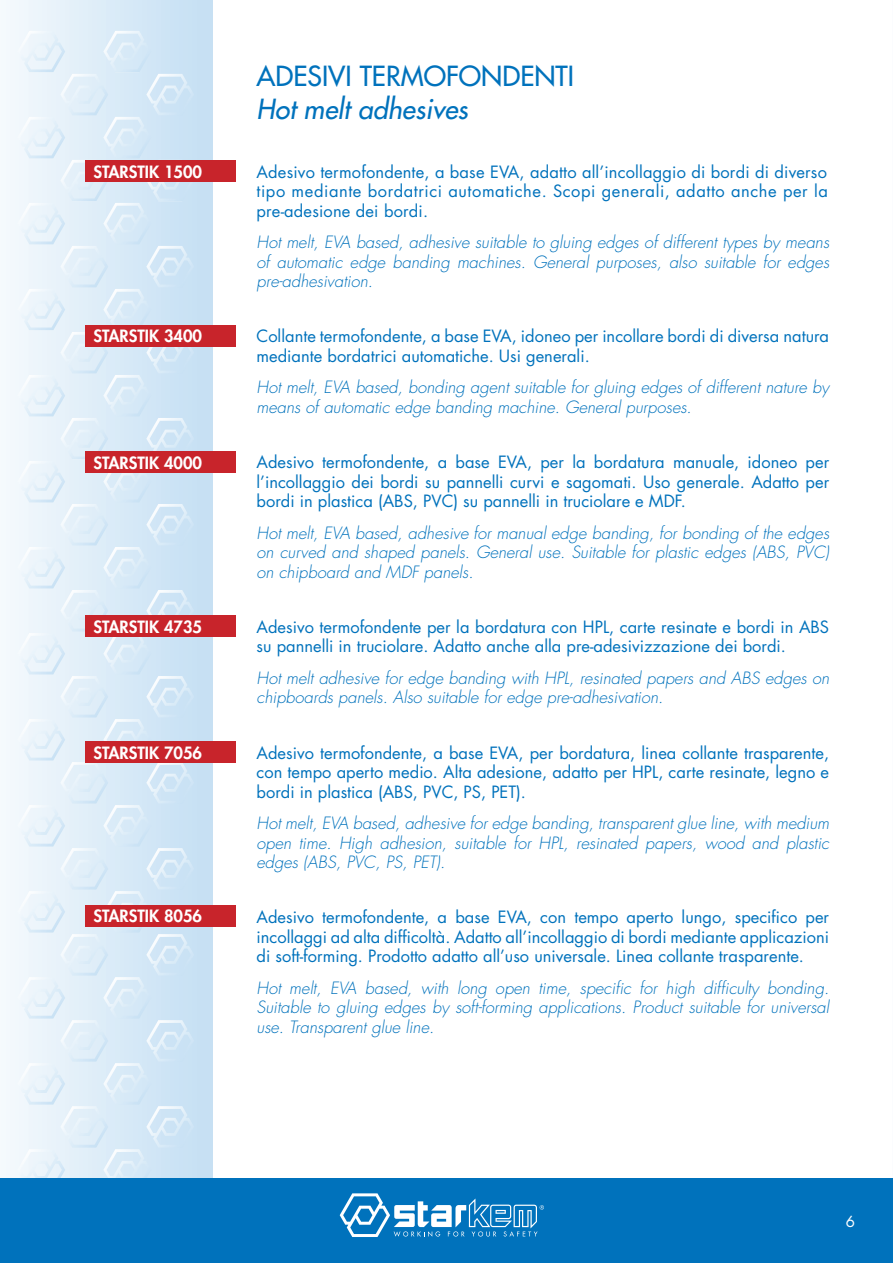
<style>
.page{position:relative;width:893px;height:1263px;background:#fff}
.page>*{position:absolute;margin:0;border:0;box-sizing:border-box;transform-origin:0 0}
.t1{font:500 27px "Futura Std";color:#0072bc}
.t2{font:italic 500 27px "Futura Std";color:#0072bc}
.t3{font:16.5px/19.5px "Futura Std";color:#0072bc;text-align:justify}
.t4{font:italic 300 16.5px/19.5px "Futura Std";color:#0072bc;text-align:justify}
.t5{font:800 16.5px "Futura Std";color:#fff}
.t6{font:15px "Futura Std";color:#fff}
</style>
<div class="page">
<hr style="left:892px;top:0;width:1px;height:1263px;background:#f8fafd">
<div style="left:0;top:0;width:25px;height:1263px;background:#f6fafd"></div>
<div style="left:15px;top:0;width:28px;height:1263px;background:#f2f8fc"></div>
<div style="left:29px;top:0;width:28px;height:1263px;background:#eef5fb"></div>
<div style="left:47px;top:0;width:28px;height:1263px;background:#eaf3fa"></div>
<div style="left:65px;top:0;width:28px;height:1263px;background:#e6f1f9"></div>
<div style="left:79px;top:0;width:28px;height:1263px;background:#e2eff9"></div>
<div style="left:97px;top:0;width:28px;height:1263px;background:#deedf8"></div>
<div style="left:111px;top:0;width:28px;height:1263px;background:#daebf8"></div>
<div style="left:129px;top:0;width:28px;height:1263px;background:#d6e9f7"></div>
<div style="left:147px;top:0;width:28px;height:1263px;background:#d2e6f6"></div>
<div style="left:161px;top:0;width:28px;height:1263px;background:#cee4f5"></div>
<div style="left:179px;top:0;width:28px;height:1263px;background:#cae2f5"></div>
<div style="left:197px;top:0;width:15px;height:1263px;background:#c7e0f3"></div>
<img style="left:25px;top:31px;width:40px;height:41px">
<img style="left:61px;top:74px;width:47px;height:41px">
<img style="left:103px;top:31px;width:44px;height:41px">
<img style="left:146px;top:74px;width:45px;height:41px">
<img style="left:25px;top:117px;width:40px;height:41px">
<img style="left:61px;top:160px;width:47px;height:41px">
<img style="left:103px;top:117px;width:44px;height:41px">
<img style="left:146px;top:160px;width:48px;height:40px">
<img style="left:25px;top:203px;width:40px;height:41px">
<img style="left:61px;top:246px;width:47px;height:41px">
<img style="left:103px;top:203px;width:44px;height:41px">
<img style="left:146px;top:246px;width:44px;height:41px">
<img style="left:25px;top:289px;width:40px;height:41px">
<img style="left:61px;top:332px;width:47px;height:41px">
<img style="left:103px;top:289px;width:44px;height:36px">
<img style="left:146px;top:346px;width:48px;height:27px">
<img style="left:25px;top:375px;width:40px;height:41px">
<img style="left:61px;top:418px;width:47px;height:41px">
<img style="left:103px;top:375px;width:44px;height:41px">
<img style="left:146px;top:418px;width:48px;height:34px">
<img style="left:25px;top:461px;width:40px;height:41px">
<img style="left:61px;top:504px;width:47px;height:41px">
<img style="left:103px;top:473px;width:44px;height:29px">
<img style="left:146px;top:504px;width:44px;height:41px">
<img style="left:25px;top:547px;width:40px;height:41px">
<img style="left:61px;top:590px;width:47px;height:41px">
<img style="left:103px;top:547px;width:43px;height:41px">
<img style="left:146px;top:590px;width:48px;height:26px">
<img style="left:25px;top:633px;width:40px;height:41px">
<img style="left:61px;top:676px;width:47px;height:41px">
<img style="left:104px;top:637px;width:43px;height:37px">
<img style="left:146px;top:676px;width:44px;height:41px">
<img style="left:25px;top:719px;width:40px;height:41px">
<img style="left:61px;top:762px;width:47px;height:41px">
<img style="left:103px;top:719px;width:48px;height:23px">
<img style="left:146px;top:763px;width:44px;height:40px">
<img style="left:25px;top:805px;width:40px;height:41px">
<img style="left:61px;top:848px;width:47px;height:41px">
<img style="left:104px;top:805px;width:42px;height:41px">
<img style="left:146px;top:848px;width:44px;height:41px">
<img style="left:24px;top:891px;width:41px;height:41px">
<img style="left:61px;top:934px;width:47px;height:41px">
<img style="left:108px;top:891px;width:34px;height:41px">
<img style="left:146px;top:934px;width:44px;height:41px">
<img style="left:24px;top:977px;width:41px;height:41px">
<img style="left:61px;top:1020px;width:47px;height:41px">
<img style="left:104px;top:977px;width:43px;height:41px">
<img style="left:146px;top:1020px;width:44px;height:41px">
<img style="left:25px;top:1063px;width:40px;height:41px">
<img style="left:61px;top:1106px;width:47px;height:41px">
<img style="left:104px;top:1063px;width:42px;height:41px">
<img style="left:146px;top:1106px;width:44px;height:41px">
<img style="left:17px;top:1149px;width:48px;height:30px">
<img style="left:103px;top:1149px;width:48px;height:30px">
<hr style="left:892px;top:1179px;width:1px;height:84px;background:#0072bc">
<div style="left:0;top:1179px;width:892px;height:84px;background:#0072bc"></div>
<svg style="left:340px;top:1193px;width:204px;height:44px"></svg>
<div style="left:85px;top:161px;width:150px;height:21px;background:#c8242b"></div>
<div style="left:85px;top:325px;width:150px;height:21px;background:#c8242b"></div>
<div style="left:85px;top:452px;width:150px;height:21px;background:#c8242b"></div>
<div style="left:85px;top:616px;width:150px;height:21px;background:#c8242b"></div>
<div style="left:85px;top:742px;width:150px;height:21px;background:#c8242b"></div>
<div style="left:85px;top:905px;width:150px;height:22px;background:#c8242b"></div>
<p class="t5" style="left:94px;top:161px;width:110px">STARSTIK 1500</p>
<p class="t5" style="left:94px;top:326px;width:110px">STARSTIK 3400</p>
<p class="t5" style="left:94px;top:452px;width:110px">STARSTIK 4000</p>
<p class="t5" style="left:94px;top:616px;width:110px">STARSTIK 4735</p>
<p class="t5" style="left:94px;top:742px;width:110px">STARSTIK 7056</p>
<p class="t5" style="left:94px;top:906px;width:110px">STARSTIK 8056</p>
<h1 class="t1" style="left:257px;top:59px;width:319px">ADESIVI TERMOFONDENTI</h1>
<h1 class="t2" style="left:257px;top:92px;width:213px">Hot melt adhesives</h1>
<p class="t3" style="left:257px;top:162px;width:573px">Adesivo termofondente, a base EVA, adatto all’incollaggio di bordi di diverso tipo mediante bordatrici automatiche. Scopi generali, adatto anche per la pre-adesione dei bordi.</p>
<p class="t4" style="left:257px;top:233px;width:574px">Hot melt, EVA based, adhesive suitable to gluing edges of different types by means of automatic edge banding machines. General purposes, also suitable for edges pre-adhesivation.</p>
<p class="t3" style="left:257px;top:327px;width:574px">Collante termofondente, a base EVA, idoneo per incollare bordi di diversa natura mediante bordatrici automatiche. Usi generali.</p>
<p class="t4" style="left:257px;top:378px;width:574px">Hot melt, EVA based, bonding agent suitable for gluing edges of different nature by means of automatic edge banding machine. General purposes.</p>
<p class="t3" style="left:257px;top:452px;width:574px">Adesivo termofondente, a base EVA, per la bordatura manuale, idoneo per l’incollaggio dei bordi su pannelli curvi e sagomati. Uso generale. Adatto per bordi in plastica (ABS, PVC) su pannelli in truciolare e MDF.</p>
<p class="t4" style="left:257px;top:523px;width:574px">Hot melt, EVA based, adhesive for manual edge banding, for bonding of the edges on curved and shaped panels. General use. Suitable for plastic edges (ABS, PVC) on chipboard and MDF panels.</p>
<p class="t3" style="left:257px;top:617px;width:574px">Adesivo termofondente per la bordatura con HPL, carte resinate e bordi in ABS su pannelli in truciolare. Adatto anche alla pre-adesivizzazione dei bordi.</p>
<p class="t4" style="left:257px;top:669px;width:574px">Hot melt adhesive for edge banding with HPL, resinated papers and ABS edges on chipboards panels. Also suitable for edge pre-adhesivation.</p>
<p class="t3" style="left:257px;top:743px;width:574px">Adesivo termofondente, a base EVA, per bordatura, linea collante trasparente, con tempo aperto medio. Alta adesione, adatto per HPL, carte resinate, legno e bordi in plastica (ABS, PVC, PS, PET).</p>
<p class="t4" style="left:257px;top:814px;width:574px">Hot melt, EVA based, adhesive for edge banding, transparent glue line, with medium open time. High adhesion, suitable for HPL, resinated papers, wood and plastic edges (ABS, PVC, PS, PET).</p>
<p class="t3" style="left:257px;top:908px;width:574px">Adesivo termofondente, a base EVA, con tempo aperto lungo, specifico per incollaggi ad alta difficoltà. Adatto all’incollaggio di bordi mediante applicazioni di soft-forming. Prodotto adatto all’uso universale. Linea collante trasparente.</p>
<p class="t4" style="left:257px;top:979px;width:574px">Hot melt, EVA based, with long open time, specific for high difficulty bonding.<br>Suitable to gluing edges by soft-forming applications. Product suitable for universal use. Transparent glue line.</p>
<p class="t6" style="left:846px;top:1211px;width:11px">6</p>
</div>
